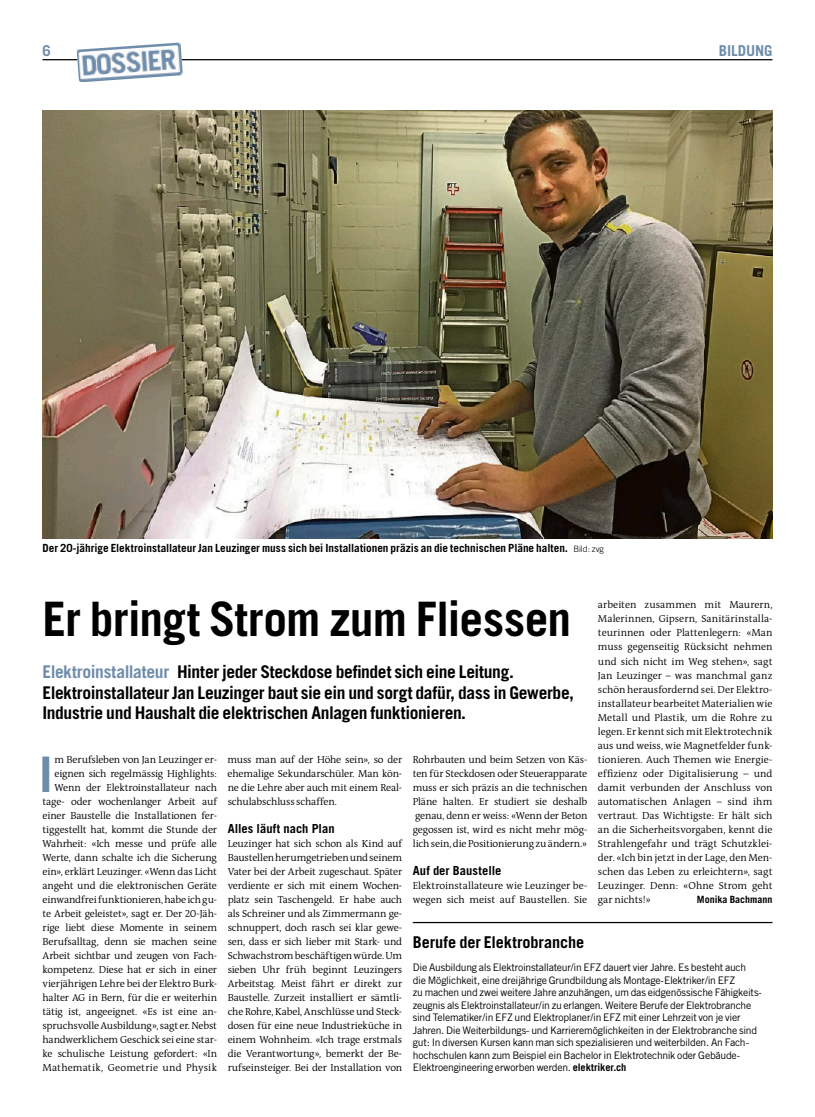
<style>
.page{position:relative;width:815px;height:1117px;background:#fff}
.page>*{position:absolute;margin:0;border:0;box-sizing:border-box;transform-origin:0 0}
.t1{font:49px "Trade Gothic Bold Two";color:#6f8daa}
.t2{font:700 47.5px "Trade Gothic";letter-spacing:-.02em;color:#000}
.t3{font:700 17.5px/20.2px "Trade Gothic";letter-spacing:-.02em;color:#000}
.t4{font:700 16.25px "Trade Gothic";letter-spacing:-.005em;color:#000}
.t5{font:700 15px "Trade Gothic";letter-spacing:-.01em;color:#6f8daa}
.t6{font:700 12.5px "Trade Gothic";color:#000}
.t7{font:700 11.25px "Trade Gothic";letter-spacing:-.005em;color:#000}
.t8{font:10.38px/12.5px "Trade Gothic";letter-spacing:-.025em;color:#000}
.t9{font:300 10.25px/14px "The Antiqua B4 FN Semi";letter-spacing:-.015em;color:#000;text-align:justify}
.t10{font:700 10px "Trade Gothic";color:#000}
.s1{font-weight:300;font-size:8.75px}
.s2{color:#6f8daa}
.s3{font-weight:700}
</style>
<div class="page">
<hr style="left:43px;top:59px;width:729px;height:1px;background:#000">
<img style="left:77px;top:42px;width:106px;height:40px">
<img style="left:43px;top:111px;width:729px;height:427px">
<hr style="left:413px;top:921px;width:359px;height:1px;background:#000">
<h3 class="t5" style="left:43px;top:41px;width:10px">6</h3>
<h3 class="t5" style="left:719px;top:41px;width:55px">BILDUNG</h3>
<p class="t7" style="left:43px;top:541px;width:563px">Der 20-jährige Elektroinstallateur Jan Leuzinger muss sich bei Installationen präzis an die technischen Pläne halten. <span class="s1">Bild: zvg</span></p>
<h2 class="t2" style="left:43px;top:589px;width:530px">Er bringt Strom zum Fliessen</h2>
<h3 class="t3" style="left:43px;top:661px;width:533px"><span class="s2">Elektroinstallateur</span> Hinter jeder Steckdose befindet sich eine Leitung.<br>Elektroinstallateur Jan Leuzinger baut sie ein und sorgt dafür, dass in Gewerbe,<br>Industrie und Haushalt die elektrischen Anlagen funktionieren.</h3>
<h1 class="t1" style="left:38px;top:743px;width:18px">I</h1>
<p class="t9" style="left:598px;top:598px;width:176px">arbeiten zusammen mit Maurern, Malerinnen, Gipsern, Sanitärinstalla&shy;teurinnen oder Plattenlegern: «Man muss gegenseitig Rücksicht nehmen und sich nicht im Weg stehen», sagt Jan Leuzinger – was manchmal ganz schön herausfordernd sei. Der Elektro&shy;installateur bearbeitet Materialien wie Metall und Plastik, um die Rohre zu legen. Er kennt sich mit Elektrotechnik aus und weiss, wie Magnetfelder funk&shy;tionieren. Auch Themen wie Energie&shy;effizienz oder Digitalisierung – und damit verbunden der Anschluss von automatischen Anlagen – sind ihm vertraut. Das Wichtigste: Er hält sich an die Sicherheitsvorgaben, kennt die Strahlengefahr und trägt Schutzklei&shy;der. «Ich bin jetzt in der Lage, den Men&shy;schen das Leben zu erleichtern», sagt Leuzinger. Denn: «Ohne Strom geht gar nichts!»</p>
<p class="t9" style="left:413px;top:752px;width:176px">Rohrbauten und beim Setzen von Käs&shy;ten für Steckdosen oder Steuerapparate muss er sich präzis an die technischen Pläne halten. Er studiert sie deshalb genau, denn er weiss: «Wenn der Beton gegossen ist, wird es nicht mehr mög&shy;lich sein, die Positionierung zu ändern.»</p>
<p class="t6" style="left:413px;top:862px;width:90px">Auf der Baustelle</p>
<p class="t9" style="left:413px;top:878px;width:176px">Elektroinstallateure wie Leuzinger be&shy;wegen sich meist auf Baustellen. Sie</p>
<p class="t9" style="left:43px;top:752px;width:176px;text-align:right">m Berufsleben von Jan Leuzinger er&shy;eignen sich regelmässig Highlights:<br>Wenn der Elektroinstallateur nach tage- oder wochenlanger Arbeit auf einer Baustelle die Installationen fer&shy;tiggestellt hat, kommt die Stunde der Wahrheit: «Ich messe und prüfe alle Werte, dann schalte ich die Sicherung ein», erklärt Leuzinger. «Wenn das Licht angeht und die elektronischen Geräte einwandfrei funktionieren, habe ich gu&shy;te Arbeit geleistet», sagt er. Der 20-Jäh&shy;rige liebt diese Momente in seinem Berufsalltag, denn sie machen seine Arbeit sichtbar und zeugen von Fach&shy;kompetenz. Diese hat er sich in einer vierjährigen Lehre bei der Elektro Burk&shy;halter AG in Bern, für die er weiterhin tätig ist, angeeignet. «Es ist eine an&shy;spruchsvolle Ausbildung», sagt er. Nebst handwerklichem Geschick sei eine star&shy;ke schulische Leistung gefordert: «In Mathematik, Geometrie und Physik</p>
<p class="t9" style="left:228px;top:752px;width:176px">muss man auf der Höhe sein», so der ehemalige Sekundarschüler. Man kön&shy;ne die Lehre aber auch mit einem Real&shy;schulabschluss schaffen.</p>
<p class="t6" style="left:228px;top:820px;width:108px">Alles läuft nach Plan</p>
<p class="t9" style="left:228px;top:836px;width:176px">Leuzinger hat sich schon als Kind auf Baustellen herumgetrieben und seinem Vater bei der Arbeit zugeschaut. Später verdiente er sich mit einem Wochen&shy;platz sein Taschengeld. Er habe auch als Schreiner und als Zimmermann ge&shy;schnuppert, doch rasch sei klar gewe&shy;sen, dass er sich lieber mit Stark- und Schwachstrom beschäftigen würde. Um sieben Uhr früh beginnt Leuzingers Arbeitstag. Meist fährt er direkt zur Baustelle. Zurzeit installiert er sämtli&shy;che Rohre, Kabel, Anschlüsse und Steck&shy;dosen für eine neue Industrieküche in einem Wohnheim. «Ich trage erstmals die Verantwortung», bemerkt der Be&shy;rufseinsteiger. Bei der Installation von</p>
<p class="t10" style="left:697px;top:892px;width:77px">Monika Bachmann</p>
<h3 class="t4" style="left:413px;top:931px;width:173px">Berufe der Elektrobranche</h3>
<p class="t8" style="left:413px;top:960px;width:351px">Die Ausbildung als Elektroinstallateur/in EFZ dauert vier Jahre. Es besteht auch die Möglichkeit, eine dreijährige Grundbildung als Montage-Elektriker/in EFZ<br>zu machen und zwei weitere Jahre anzuhängen, um das eidgenössische Fähigkeits&shy;zeugnis als Elektroinstallateur/in zu erlangen. Weitere Berufe der Elektrobranche sind Telematiker/in EFZ und Elektroplaner/in EFZ mit einer Lehrzeit von je vier Jahren. Die Weiterbildungs- und Karrieremöglichkeiten in der Elektrobranche sind gut: In diversen Kursen kann man sich spezialisieren und weiterbilden. An Fach&shy;hochschulen kann zum Beispiel ein Bachelor in Elektrotechnik oder Gebäude-Elektroengineering erworben werden. <span class="s3">elektriker.ch</span></p>
</div>
